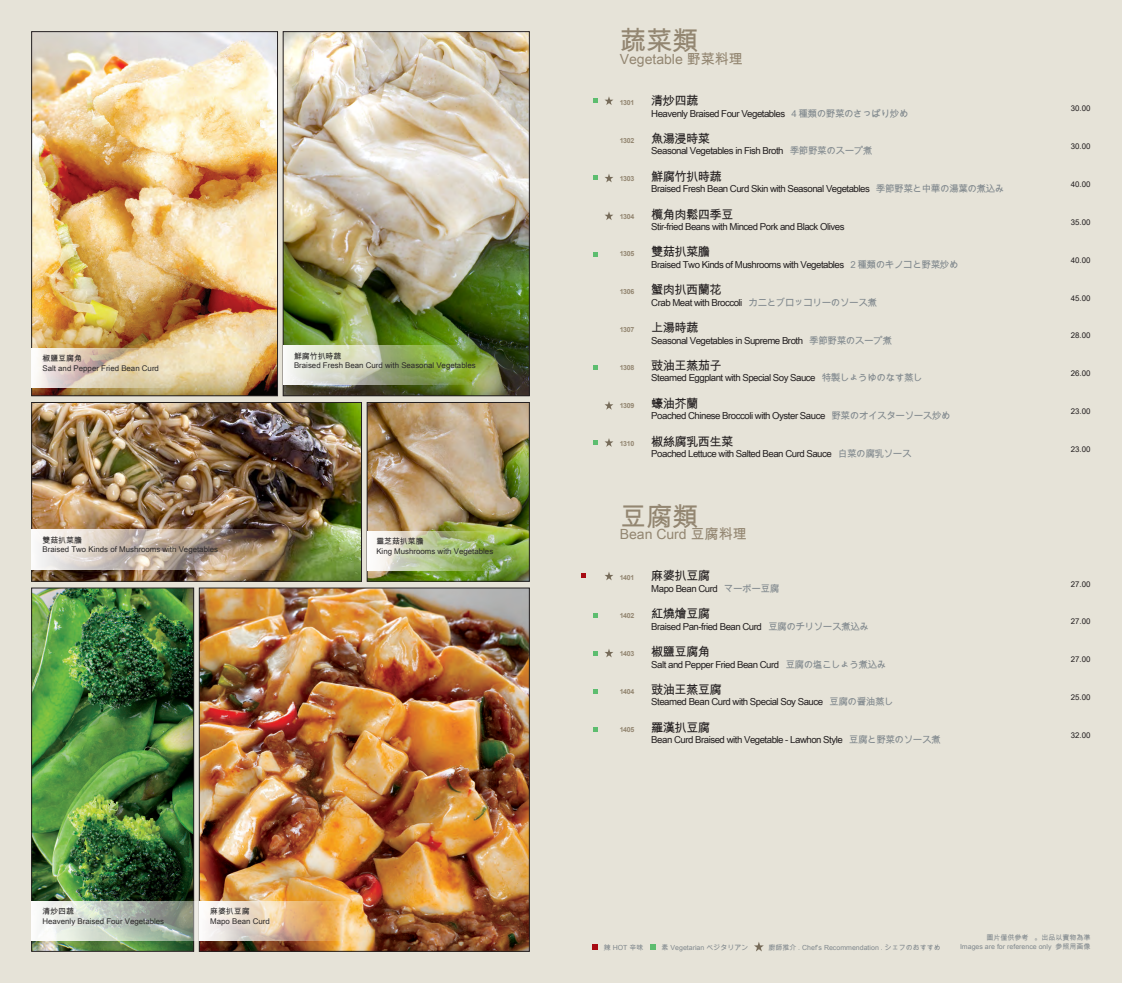
<style>
.page{position:relative;width:1122px;height:983px;background:#fff}
.page>*{position:absolute;margin:0;border:0;box-sizing:border-box;transform-origin:0 0}
.t1{font:26.25px "Arial Unicode MS";color:#938671}
.t2{font:14px "Arial Unicode MS";color:#938671}
.t3{font:12.25px "Arial Unicode MS";letter-spacing:-.05em;color:#231f20}
.t4{font:9.62px "Arial Unicode MS";letter-spacing:-.05em;color:#231f20}
.t5{font:7.88px "Arial Unicode MS";color:#2b292a}
.t6{font:7.88px "Arial Unicode MS";color:#231f20}
.t7{font:7px "Arial Unicode MS";color:#81898e}
.t8{font:700 7px "Arial";letter-spacing:-.05em;color:#938671}
.s1{color:#81898e}
</style>
<div class="page">
<div style="left:0;top:0;width:1121px;height:982px;background:#e6e3d8"></div>
<img style="left:201px;top:589px;width:326px;height:360px">
<div style="left:199px;top:587px;width:330px;height:364px;border:1px solid #231f20"></div>
<img style="left:34px;top:589px;width:158px;height:360px">
<div style="left:32px;top:587px;width:162px;height:364px;border:1px solid #231f20"></div>
<svg style="left:32px;top:900px;width:167px;height:40px"></svg>
<img style="left:199px;top:900px;width:192px;height:40px">
<img style="left:369px;top:404px;width:158px;height:175px">
<div style="left:367px;top:402px;width:162px;height:179px;border:1px solid #231f20"></div>
<img style="left:34px;top:404px;width:325px;height:175px">
<div style="left:32px;top:402px;width:329px;height:179px;border:1px solid #231f20"></div>
<img style="left:285px;top:34px;width:242px;height:360px">
<div style="left:283px;top:32px;width:246px;height:364px;border:1px solid #231f20"></div>
<img style="left:34px;top:34px;width:241px;height:360px">
<img style="left:367px;top:531px;width:162px;height:39px">
<img style="left:32px;top:529px;width:329px;height:40px">
<img style="left:283px;top:345px;width:239px;height:39px">
<svg style="left:32px;top:348px;width:191px;height:39px;background:#e4d4b7"></svg>
<svg style="left:650px;top:944px;width:5px;height:5px"></svg>
<svg style="left:754px;top:942px;width:9px;height:9px"></svg>
<svg style="left:592px;top:944px;width:5px;height:5px"></svg>
<svg style="left:593px;top:252px;width:4px;height:5px"></svg>
<svg style="left:604px;top:212px;width:9px;height:8px"></svg>
<svg style="left:605px;top:174px;width:8px;height:8px"></svg>
<svg style="left:593px;top:175px;width:4px;height:5px"></svg>
<svg style="left:604px;top:96px;width:9px;height:9px"></svg>
<svg style="left:593px;top:98px;width:4px;height:5px"></svg>
<svg style="left:593px;top:365px;width:4px;height:4px"></svg>
<svg style="left:604px;top:401px;width:9px;height:8px"></svg>
<svg style="left:604px;top:438px;width:9px;height:9px"></svg>
<svg style="left:593px;top:440px;width:4px;height:5px"></svg>
<svg style="left:593px;top:727px;width:4px;height:4px"></svg>
<svg style="left:593px;top:689px;width:4px;height:4px"></svg>
<svg style="left:605px;top:649px;width:8px;height:8px"></svg>
<svg style="left:593px;top:651px;width:4px;height:4px"></svg>
<svg style="left:593px;top:613px;width:4px;height:5px"></svg>
<svg style="left:605px;top:572px;width:8px;height:8px"></svg>
<svg style="left:581px;top:573px;width:4px;height:5px"></svg>
<p class="t5" style="left:42px;top:353px;width:41px">椒鹽豆腐角</p>
<p class="t5" style="left:42px;top:362px;width:118px">Salt and Pepper Fried Bean Curd</p>
<p class="t5" style="left:42px;top:534px;width:41px">雙菇扒菜膽</p>
<p class="t5" style="left:42px;top:543px;width:177px">Braised Two Kinds of Mushrooms with Vegetables</p>
<p class="t5" style="left:294px;top:350px;width:49px">鮮腐竹扒時蔬</p>
<p class="t5" style="left:294px;top:359px;width:183px">Braised Fresh Bean Curd with Seasonal Vegetables</p>
<p class="t5" style="left:376px;top:535px;width:49px">靈芝菇扒菜膽</p>
<p class="t5" style="left:376px;top:545px;width:118px">King Mushrooms with Vegetables</p>
<p class="t5" style="left:42px;top:905px;width:33px">清炒四蔬</p>
<p class="t5" style="left:42px;top:914px;width:123px">Heavenly Braised Four Vegetables</p>
<p class="t5" style="left:210px;top:905px;width:41px">麻婆扒豆腐</p>
<p class="t5" style="left:210px;top:914px;width:61px">Mapo Bean Curd</p>
<p class="t1" style="left:619px;top:22px;width:80px">蔬菜類</p>
<p class="t2" style="left:619px;top:49px;width:124px">Vegetable 野菜料理</p>
<p class="t8" style="left:619px;top:98px;width:16px">1301</p>
<p class="t3" style="left:651px;top:92px;width:49px">清炒四蔬</p>
<p class="t4" style="left:651px;top:106px;width:259px">Heavenly Braised Four Vegetables <span class="s1">4 種類の野菜のさっぱり炒め</span></p>
<p class="t8" style="left:619px;top:136px;width:16px">1302</p>
<p class="t3" style="left:651px;top:130px;width:60px">魚湯浸時菜</p>
<p class="t4" style="left:651px;top:144px;width:223px">Seasonal Vegetables in Fish Broth <span class="s1">季節野菜のスープ煮</span></p>
<p class="t8" style="left:619px;top:174px;width:16px">1303</p>
<p class="t3" style="left:651px;top:167px;width:72px">鮮腐竹扒時蔬</p>
<p class="t4" style="left:651px;top:182px;width:354px">Braised Fresh Bean Curd Skin with Seasonal Vegetables <span class="s1">季節野菜と中華の湯葉の煮込み</span></p>
<p class="t8" style="left:619px;top:211px;width:16px">1304</p>
<p class="t3" style="left:651px;top:205px;width:84px">欖角肉鬆四季豆</p>
<p class="t4" style="left:651px;top:220px;width:195px">Stir-fried Beans with Minced Pork and Black Olives</p>
<p class="t8" style="left:619px;top:249px;width:16px">1305</p>
<p class="t3" style="left:651px;top:243px;width:60px">雙菇扒菜膽</p>
<p class="t4" style="left:651px;top:257px;width:309px">Braised Two Kinds of Mushrooms with Vegetables <span class="s1">2 種類のキノコと野菜炒め</span></p>
<p class="t8" style="left:619px;top:287px;width:16px">1306</p>
<p class="t3" style="left:651px;top:281px;width:72px">蟹肉扒西蘭花</p>
<p class="t4" style="left:651px;top:295px;width:227px">Crab Meat with Broccoli <span class="s1">カニとブロッコリーのソース煮</span></p>
<p class="t8" style="left:619px;top:325px;width:16px">1307</p>
<p class="t3" style="left:651px;top:319px;width:49px">上湯時蔬</p>
<p class="t4" style="left:651px;top:333px;width:242px">Seasonal Vegetables in Supreme Broth <span class="s1">季節野菜のスープ煮</span></p>
<p class="t8" style="left:619px;top:363px;width:16px">1308</p>
<p class="t3" style="left:651px;top:356px;width:72px">豉油王蒸茄子</p>
<p class="t4" style="left:651px;top:371px;width:273px">Steamed Eggplant with Special Soy Sauce <span class="s1">特製しょうゆのなす蒸し</span></p>
<p class="t8" style="left:619px;top:400px;width:16px">1309</p>
<p class="t3" style="left:651px;top:394px;width:49px">蠔油芥蘭</p>
<p class="t4" style="left:651px;top:409px;width:301px">Poached Chinese Broccoli with Oyster Sauce <span class="s1">野菜のオイスターソース炒め</span></p>
<p class="t8" style="left:619px;top:438px;width:16px">1310</p>
<p class="t3" style="left:651px;top:432px;width:84px">椒絲腐乳西生菜</p>
<p class="t4" style="left:651px;top:446px;width:262px">Poached Lettuce with Salted Bean Curd Sauce <span class="s1">白菜の腐乳ソース</span></p>
<p class="t1" style="left:619px;top:497px;width:80px">豆腐類</p>
<p class="t2" style="left:619px;top:523px;width:128px">Bean Curd 豆腐料理</p>
<p class="t8" style="left:619px;top:573px;width:16px">1401</p>
<p class="t3" style="left:651px;top:567px;width:60px">麻婆扒豆腐</p>
<p class="t4" style="left:651px;top:581px;width:129px">Mapo Bean Curd <span class="s1">マーボー豆腐</span></p>
<p class="t8" style="left:619px;top:611px;width:16px">1402</p>
<p class="t3" style="left:651px;top:604px;width:60px">紅燒燴豆腐</p>
<p class="t4" style="left:651px;top:619px;width:219px">Braised Pan-fried Bean Curd <span class="s1">豆腐のチリソース煮込み</span></p>
<p class="t8" style="left:619px;top:648px;width:16px">1403</p>
<p class="t3" style="left:651px;top:642px;width:60px">椒鹽豆腐角</p>
<p class="t4" style="left:651px;top:657px;width:237px">Salt and Pepper Fried Bean Curd <span class="s1">豆腐の塩こしょう煮込み</span></p>
<p class="t8" style="left:619px;top:686px;width:16px">1404</p>
<p class="t3" style="left:651px;top:680px;width:72px">豉油王蒸豆腐</p>
<p class="t4" style="left:651px;top:694px;width:244px">Steamed Bean Curd with Special Soy Sauce <span class="s1">豆腐の醤油蒸し</span></p>
<p class="t8" style="left:619px;top:724px;width:16px">1405</p>
<p class="t3" style="left:651px;top:718px;width:60px">羅漢扒豆腐</p>
<p class="t4" style="left:651px;top:732px;width:291px">Bean Curd Braised with Vegetable - Lawhon Style <span class="s1">豆腐と野菜のソース煮</span></p>
<p class="t6" style="left:1070px;top:103px;width:21px">30.00</p>
<p class="t6" style="left:1070px;top:141px;width:21px">30.00</p>
<p class="t6" style="left:1070px;top:178px;width:21px">40.00</p>
<p class="t6" style="left:1070px;top:216px;width:21px">35.00</p>
<p class="t6" style="left:1070px;top:254px;width:21px">40.00</p>
<p class="t6" style="left:1070px;top:292px;width:21px">45.00</p>
<p class="t6" style="left:1070px;top:330px;width:21px">28.00</p>
<p class="t6" style="left:1070px;top:367px;width:21px">26.00</p>
<p class="t6" style="left:1070px;top:405px;width:21px">23.00</p>
<p class="t6" style="left:1070px;top:443px;width:21px">23.00</p>
<p class="t6" style="left:1070px;top:578px;width:21px">27.00</p>
<p class="t6" style="left:1070px;top:615px;width:21px">27.00</p>
<p class="t6" style="left:1070px;top:653px;width:21px">27.00</p>
<p class="t6" style="left:1070px;top:691px;width:21px">25.00</p>
<p class="t6" style="left:1070px;top:729px;width:21px">32.00</p>
<p class="t7" style="left:603px;top:942px;width:41px">辣 HOT 辛味</p>
<p class="t7" style="left:661px;top:941px;width:88px">素 Vegetarian ベジタリアン</p>
<p class="t7" style="left:768px;top:941px;width:174px">廚師推介 . Chef’s Recommendation . シェフのおすすめ</p>
<p class="t7" style="left:986px;top:931px;width:105px">圖片僅供參考 。出品以實物為準</p>
<p class="t7" style="left:959px;top:940px;width:132px">Images are for reference only 参照用画像</p>
</div>
